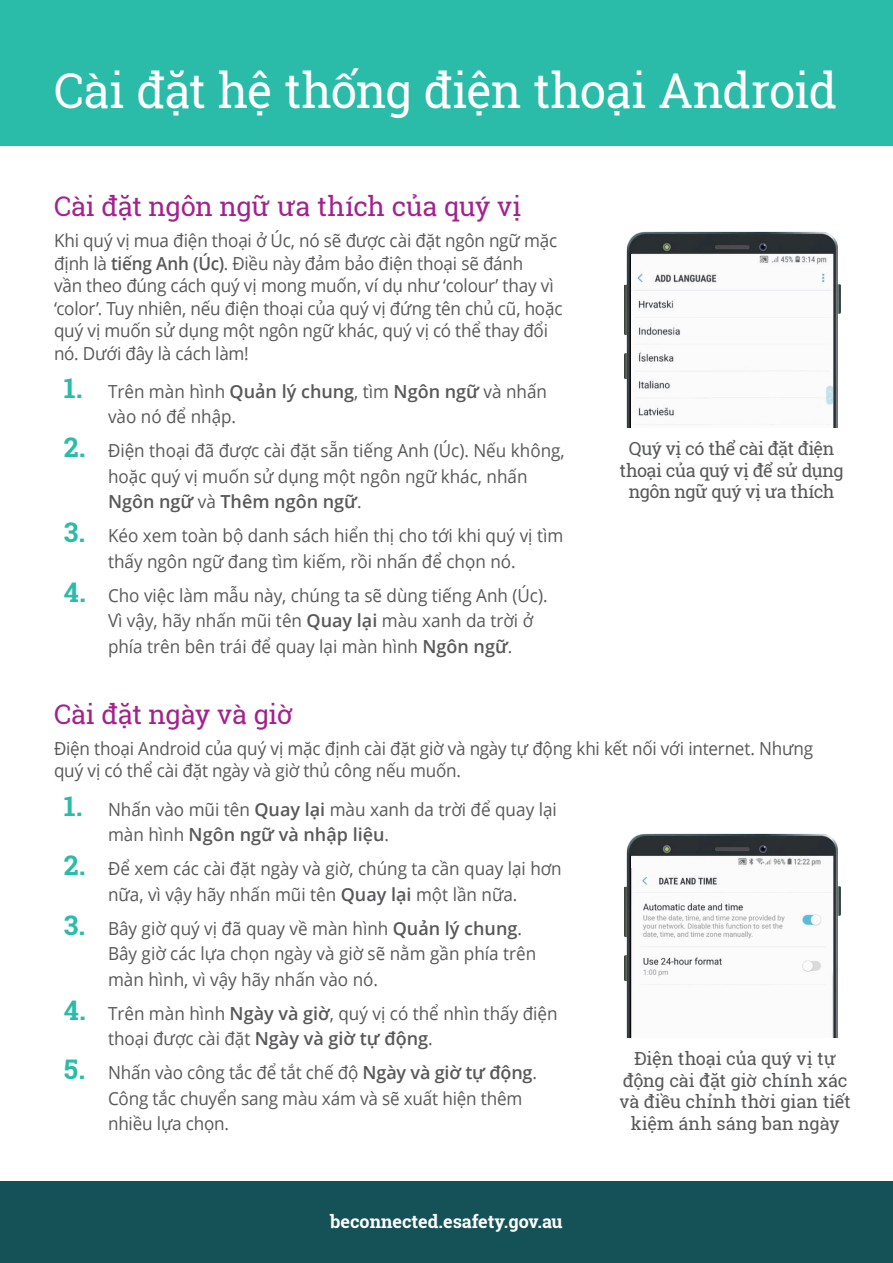
<style>
.page{position:relative;width:893px;height:1263px;background:#fff}
.page>*{position:absolute;margin:0;border:0;box-sizing:border-box;transform-origin:0 0}
.t1{font:48px "Roboto Slab";letter-spacing:-.02em;color:#fff}
.t2{font:27px "Roboto Slab";letter-spacing:-.015em;color:#a3228e}
.t3{font:18px/25.5px "Open Sans";color:#57585a;scale:.95 1}
.t4{font:18px/21.6px "Roboto Slab";letter-spacing:-.01em;color:#57585a;text-align:center}
.t5{font:700 18px "Roboto Slab";color:#fff}
.s1{font-weight:600}
.s2{font-family:"Roboto Slab";font-weight:700;font-size:27px;color:#2abca8}
</style>
<div class="page">
<div style="left:0;top:1181px;width:893px;height:82px;background:#155257"></div>
<div style="left:0;top:0;width:893px;height:145px;background:#2abca8"></div>
<img style="left:624px;top:833px;width:217px;height:205px">
<img style="left:632px;top:856px;width:201px;height:13px">
<img style="left:632px;top:869px;width:201px;height:169px">
<img style="left:624px;top:231px;width:217px;height:197px">
<img style="left:632px;top:254px;width:201px;height:174px">
<h1 class="t1" style="left:54px;top:58px;width:784px">Cài đặt hệ thống điện thoại Android</h1>
<h2 class="t2" style="left:54px;top:188px;width:469px">Cài đặt ngôn ngữ ưa thích của quý vị</h2>
<p class="t3" style="left:54px;top:229px;width:537px;line-height:22.5px">Khi quý vị mua điện thoại ở Úc, nó sẽ được cài đặt ngôn ngữ mặc định là <span class="s1">tiếng Anh (Úc)</span>. Điều này đảm bảo điện thoại sẽ đánh<br>vần theo đúng cách quý vị mong muốn, ví dụ như ‘colour’ thay vì ‘color’. Tuy nhiên, nếu điện thoại của quý vị đứng tên chủ cũ, hoặc quý vị muốn sử dụng một ngôn ngữ khác, quý vị có thể thay đổi nó. Dưới đây là cách làm!</p>
<p class="t3" style="left:108px;top:378px;width:464px;text-indent:-44px"><span class="s2">1.</span> Trên màn hình <span class="s1">Quản lý chung</span>, tìm <span class="s1">Ngôn ngữ</span> và nhấn vào nó để nhập.</p>
<p class="t3" style="left:108px;top:438px;width:482px;text-indent:-44px"><span class="s2">2.</span> Điện thoại đã được cài đặt sẵn tiếng Anh (Úc). Nếu không, hoặc quý vị muốn sử dụng một ngôn ngữ khác, nhấn<br><span class="s1">Ngôn ngữ</span> và <span class="s1">Thêm ngôn ngữ</span>.</p>
<p class="t3" style="left:64px;top:523px;width:527px;text-align:center"><span class="s2">3.</span> Kéo xem toàn bộ danh sách hiển thị cho tới khi quý vị tìm thấy ngôn ngữ đang tìm kiếm, rồi nhấn để chọn nó.</p>
<p class="t3" style="left:108px;top:582px;width:464px;text-indent:-44px"><span class="s2">4.</span> Cho việc làm mẫu này, chúng ta sẽ dùng tiếng Anh (Úc).<br>Vì vậy, hãy nhấn mũi tên <span class="s1">Quay lại</span> màu xanh da trời ở phía trên bên trái để quay lại màn hình <span class="s1">Ngôn ngữ</span>.</p>
<p class="t4" style="left:620px;top:437px;width:226px">Quý vị có thể cài đặt điện thoại của quý vị để sử dụng ngôn ngữ quý vị ưa thích</p>
<h2 class="t2" style="left:54px;top:695px;width:241px">Cài đặt ngày và giờ</h2>
<p class="t3" style="left:54px;top:736px;width:801px;line-height:22.5px">Điện thoại Android của quý vị mặc định cài đặt giờ và ngày tự động khi kết nối với internet. Nhưng quý vị có thể cài đặt ngày và giờ thủ công nếu muốn.</p>
<p class="t3" style="left:108px;top:796px;width:474px;text-indent:-44px"><span class="s2">1.</span> Nhấn vào mũi tên <span class="s1">Quay lại</span> màu xanh da trời để quay lại màn hình <span class="s1">Ngôn ngữ và nhập liệu</span>.</p>
<p class="t3" style="left:64px;top:855px;width:525px;text-align:center"><span class="s2">2.</span> Để xem các cài đặt ngày và giờ, chúng ta cần quay lại hơn nữa, vì vậy hãy nhấn mũi tên <span class="s1">Quay lại</span> một lần nữa.</p>
<p class="t3" style="left:108px;top:915px;width:452px;text-indent:-44px"><span class="s2">3.</span> Bây giờ quý vị đã quay về màn hình <span class="s1">Quản lý chung</span>.<br>Bây giờ các lựa chọn ngày và giờ sẽ nằm gần phía trên màn hình, vì vậy hãy nhấn vào nó.</p>
<p class="t3" style="left:108px;top:1000px;width:475px;text-indent:-44px"><span class="s2">4.</span> Trên màn hình <span class="s1">Ngày và giờ</span>, quý vị có thể nhìn thấy điện thoại được cài đặt <span class="s1">Ngày và giờ tự động</span>.</p>
<p class="t3" style="left:108px;top:1059px;width:453px;text-indent:-44px"><span class="s2">5.</span> Nhấn vào công tắc để tắt chế độ <span class="s1">Ngày và giờ tự động</span>.<br>Công tắc chuyển sang màu xám và sẽ xuất hiện thêm nhiều lựa chọn.</p>
<p class="t4" style="left:619px;top:1048px;width:233px">Điện thoại của quý vị tự động cài đặt giờ chính xác và điều chỉnh thời gian tiết kiệm ánh sáng ban ngày</p>
<p class="t5" style="left:330px;top:1209px;width:234px">beconnected.esafety.gov.au</p>
</div>
